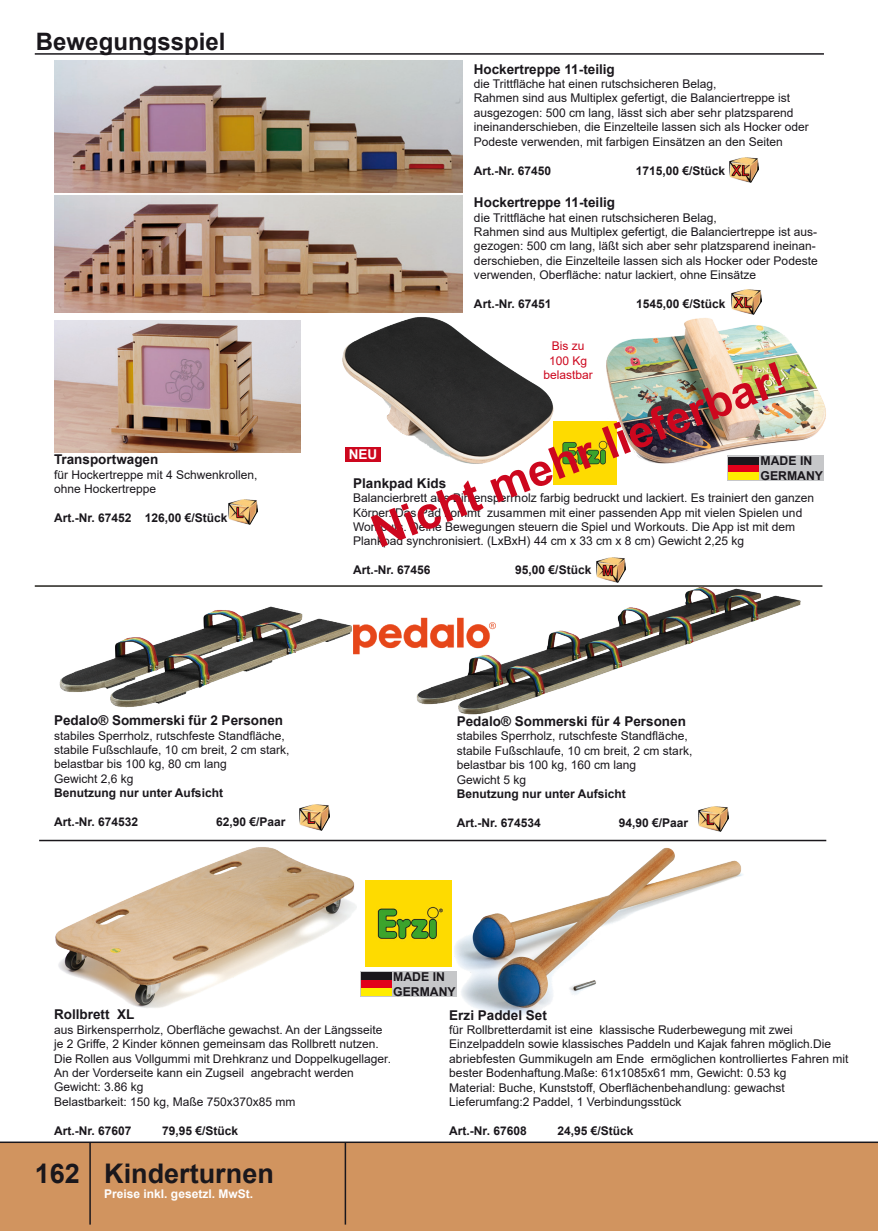
<style>
.page{position:relative;width:878px;height:1231px;background:#fff}
.page>*{position:absolute;margin:0;border:0;box-sizing:border-box;transform-origin:0 0}
.t1{font:700 45px "Arial";color:#cd071e}
.t2{font:700 27px "Arial";color:#1a171c}
.t3{font:700 24px "Arial";color:#1a171c}
.t4{font:700 13.5px "Arial";color:#1a171c}
.t5{font:700 13.5px "Arial";color:#fff}
.t6{font:700 12.3px/14.7px "Arial";color:#1a171c}
.t7{font:12px/14.4px "Arial";color:#1a171c}
.t8{font:700 12px "Arial";color:#1a171c}
.t9{font:700 12px "Arial";color:#fefefe}
.t10{font:12px "Arial";color:#cd071e}
</style>
<div class="page">
<div style="left:0;top:1142px;width:877px;height:88px;background:#d1945f"></div>
<hr style="left:35px;top:53px;width:788px;height:2px;background:#1a171c">
<hr style="left:89px;top:1142px;width:2px;height:82px;background:#1a171c">
<hr style="left:344px;top:1142px;width:2px;height:82px;background:#1a171c">
<hr style="left:0;top:1141px;width:877px;height:1px;background:#1a171c">
<img style="left:54px;top:61px;width:408px;height:132px">
<img style="left:54px;top:196px;width:408px;height:117px">
<img style="left:54px;top:320px;width:246px;height:132px">
<svg style="left:35px;top:585px;width:379px;height:1px"></svg>
<img style="left:729px;top:157px;width:29px;height:26px">
<img style="left:731px;top:289px;width:30px;height:26px">
<img style="left:606px;top:318px;width:220px;height:145px">
<hr style="left:39px;top:839px;width:787px;height:2px;background:#1a171c">
<img style="left:342px;top:317px;width:212px;height:147px">
<div style="left:345px;top:446px;width:35px;height:15px;background:#cd071e"></div>
<img style="left:596px;top:557px;width:29px;height:25px">
<img style="left:59px;top:606px;width:293px;height:102px">
<img style="left:414px;top:585px;width:409px;height:130px">
<img style="left:353px;top:614px;width:142px;height:45px">
<img style="left:299px;top:804px;width:30px;height:26px">
<img style="left:698px;top:806px;width:30px;height:25px">
<img style="left:228px;top:499px;width:30px;height:25px">
<img style="left:55px;top:847px;width:301px;height:161px">
<img style="left:453px;top:847px;width:290px;height:169px">
<img style="left:366px;top:880px;width:85px;height:86px">
<div style="left:360px;top:971px;width:96px;height:25px;background:#c6c7c9"></div>
<div style="left:361px;top:972px;width:30px;height:8px;background:#1a171c"></div>
<div style="left:361px;top:980px;width:30px;height:8px;background:#e2001a"></div>
<div style="left:361px;top:987px;width:30px;height:8px;background:#ffed00"></div>
<img style="left:553px;top:421px;width:64px;height:63px">
<div style="left:727px;top:455px;width:96px;height:25px;background:#c6c7c9"></div>
<div style="left:728px;top:456px;width:30px;height:8px;background:#1a171c"></div>
<div style="left:728px;top:464px;width:30px;height:8px;background:#e2001a"></div>
<div style="left:728px;top:472px;width:30px;height:8px;background:#ffed00"></div>
<p class="t3" style="left:36px;top:24px;width:191px">Bewegungsspiel</p>
<p class="t4" style="left:54px;top:450px;width:106px">Transportwagen</p>
<p class="t7" style="left:54px;top:467px;width:205px">für Hockertreppe mit 4 Schwenkrollen,</p>
<p class="t7" style="left:54px;top:481px;width:104px">ohne Hockertreppe</p>
<p class="t8" style="left:54px;top:509px;width:175px">Art.-Nr. 67452 126,00 €/Stück</p>
<p class="t4" style="left:54px;top:710px;width:231px">Pedalo® Sommerski für 2 Personen</p>
<p class="t7" style="left:54px;top:728px;width:232px">stabiles Sperrholz, rutschfeste Standfläche,</p>
<p class="t7" style="left:54px;top:742px;width:237px">stabile Fußschlaufe, 10 cm breit, 2 cm stark,</p>
<p class="t7" style="left:54px;top:756px;width:174px">belastbar bis 100 kg, 80 cm lang</p>
<p class="t7" style="left:54px;top:771px;width:81px">Gewicht 2,6 kg</p>
<p class="t8" style="left:54px;top:784px;width:170px">Benutzung nur unter Aufsicht</p>
<p class="t8" style="left:54px;top:813px;width:86px">Art.-Nr. 674532</p>
<p class="t8" style="left:216px;top:813px;width:71px">62,90 €/Paar</p>
<p class="t4" style="left:473px;top:59px;width:143px">Hockertreppe 11-teilig</p>
<p class="t7" style="left:473px;top:77px;width:244px">die Trittfläche hat einen rutschsicheren Belag,</p>
<p class="t7" style="left:473px;top:91px;width:336px">Rahmen sind aus Multiplex gefertigt, die Balanciertreppe ist ausgezogen: 500 cm lang, lässt sich aber sehr platzsparend ineinanderschieben, die Einzelteile lassen sich als Hocker oder Podeste verwenden, mit farbigen Einsätzen an den Seiten</p>
<p class="t8" style="left:473px;top:162px;width:79px">Art.-Nr. 67450</p>
<p class="t8" style="left:635px;top:162px;width:91px">1715,00 €/Stück</p>
<p class="t4" style="left:474px;top:193px;width:143px">Hockertreppe 11-teilig</p>
<p class="t7" style="left:474px;top:210px;width:244px">die Trittfläche hat einen rutschsicheren Belag,</p>
<p class="t7" style="left:474px;top:224px;width:345px">Rahmen sind aus Multiplex gefertigt, die Balanciertreppe ist aus&shy;gezogen: 500 cm lang, läßt sich aber sehr platzsparend ineinan&shy;derschieben, die Einzelteile lassen sich als Hocker oder Podeste verwenden, Oberfläche: natur lackiert, ohne Einsätze</p>
<p class="t8" style="left:474px;top:295px;width:79px">Art.-Nr. 67451</p>
<p class="t8" style="left:636px;top:295px;width:91px">1545,00 €/Stück</p>
<p class="t10" style="left:552px;top:337px;width:34px">Bis zu</p>
<p class="t10" style="left:549px;top:352px;width:40px">100 Kg</p>
<p class="t10" style="left:543px;top:366px;width:51px">belastbar</p>
<p class="t1" style="left:362px;top:504px;width:442px;rotate:-21deg">Nicht mehr lieferbar!</p>
<p class="t5" style="left:349px;top:445px;width:30px">NEU</p>
<p class="t6" style="left:760px;top:453px;width:64px">MADE IN<br>GERMANY</p>
<p class="t4" style="left:353px;top:473px;width:95px">Plankpad Kids</p>
<p class="t7" style="left:353px;top:490px;width:462px">Balancierbrett aus Birkensperrholz farbig bedruckt und lackiert. Es trainiert den ganzen Körper. Das Pad kommt zusammen mit einer passenden App mit vielen Spielen und Workouts. Deine Bewegungen steuern die Spiel und Workouts. Die App ist mit dem Plankpad synchronisiert. (LxBxH) 44 cm x 33 cm x 8 cm) Gewicht 2,25 kg</p>
<p class="t8" style="left:353px;top:561px;width:79px">Art.-Nr. 67456</p>
<p class="t8" style="left:515px;top:561px;width:78px">95,00 €/Stück</p>
<p class="t4" style="left:456px;top:711px;width:231px">Pedalo® Sommerski für 4 Personen</p>
<p class="t7" style="left:456px;top:728px;width:232px">stabiles Sperrholz, rutschfeste Standfläche,</p>
<p class="t7" style="left:456px;top:743px;width:237px">stabile Fußschlaufe, 10 cm breit, 2 cm stark,</p>
<p class="t7" style="left:456px;top:757px;width:181px">belastbar bis 100 kg, 160 cm lang</p>
<p class="t7" style="left:456px;top:772px;width:71px">Gewicht 5 kg</p>
<p class="t8" style="left:456px;top:785px;width:170px">Benutzung nur unter Aufsicht</p>
<p class="t8" style="left:456px;top:814px;width:86px">Art.-Nr. 674534</p>
<p class="t8" style="left:618px;top:814px;width:71px">94,90 €/Paar</p>
<p class="t6" style="left:393px;top:969px;width:64px">MADE IN<br>GERMANY</p>
<p class="t4" style="left:54px;top:1004px;width:82px">Rollbrett XL</p>
<p class="t7" style="left:54px;top:1022px;width:330px">aus Birkensperrholz, Oberfläche gewachst. An der Längsseite je 2 Griffe, 2 Kinder können gemeinsam das Rollbrett nutzen.</p>
<p class="t7" style="left:54px;top:1050px;width:338px">Die Rollen aus Vollgummi mit Drehkranz und Doppelkugellager.</p>
<p class="t7" style="left:54px;top:1065px;width:301px">An der Vorderseite kann ein Zugseil angebracht werden</p>
<p class="t7" style="left:54px;top:1079px;width:91px">Gewicht: 3.86 kg</p>
<p class="t7" style="left:54px;top:1094px;width:243px">Belastbarkeit: 150 kg, Maße 750x370x85 mm</p>
<p class="t8" style="left:54px;top:1121px;width:79px">Art.-Nr. 67607</p>
<p class="t8" style="left:162px;top:1121px;width:78px">79,95 €/Stück</p>
<h2 class="t2" style="left:35px;top:1154px;width:240px">162 Kinderturnen</h2>
<p class="t9" style="left:104px;top:1184px;width:150px">Preise inkl. gesetzl. MwSt.</p>
<p class="t4" style="left:449px;top:1005px;width:99px">Erzi Paddel Set</p>
<p class="t7" style="left:449px;top:1022px;width:400px">für Rollbretterdamit ist eine klassische Ruderbewegung mit zwei Einzelpaddeln sowie klassisches Paddeln und Kajak fahren möglich.Die abriebfesten Gummikugeln am Ende ermöglichen kontrolliertes Fahren mit bester Bodenhaftung.Maße: 61x1085x61 mm, Gewicht: 0.53 kg</p>
<p class="t7" style="left:449px;top:1079px;width:337px">Material: Buche, Kunststoff, Oberflächenbehandlung: gewachst</p>
<p class="t7" style="left:449px;top:1094px;width:234px">Lieferumfang:2 Paddel, 1 Verbindungsstück</p>
<p class="t8" style="left:449px;top:1121px;width:79px">Art.-Nr. 67608</p>
<p class="t8" style="left:557px;top:1121px;width:78px">24,95 €/Stück</p>
</div>
